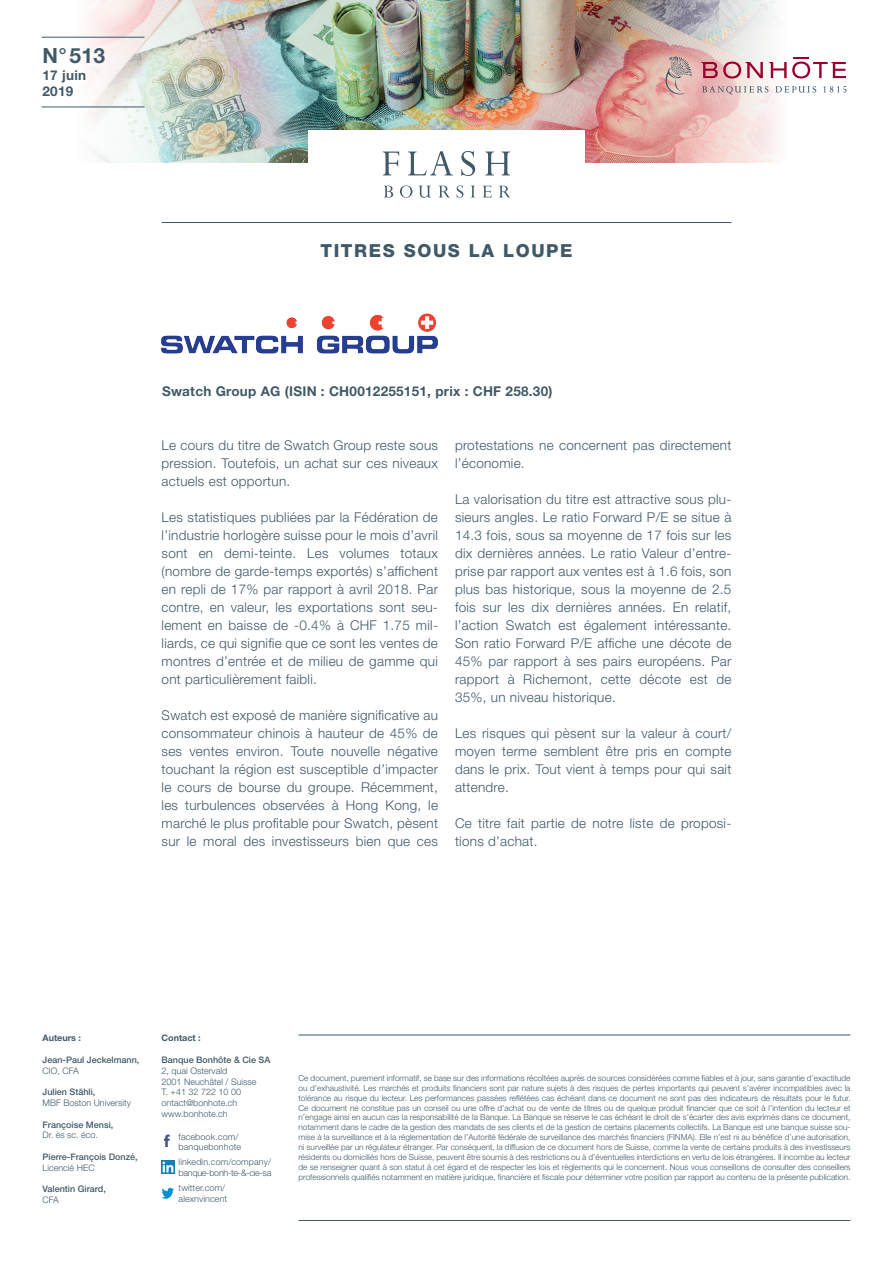
<style>
.page{position:relative;width:893px;height:1263px;background:#fff}
.page>*{position:absolute;margin:0;border:0;box-sizing:border-box;transform-origin:0 0}
.t1{font:700 21px "Helvetica Neue LT Std";color:#405968}
.t2{font:800 18px "Helvetica Neue LT Std";letter-spacing:.09em;color:#405968}
.t3{font:300 13.5px/18px "Helvetica Neue LT Std";letter-spacing:.02em;color:#405968;text-align:justify}
.t4{font:700 13.5px/16.2px "Helvetica Neue LT Std";letter-spacing:.02em;color:#405968}
.t5{font:300 9px/10.8px "Helvetica Neue LT Std";color:#405968}
.t6{font:500 9px "Helvetica Neue LT Std";color:#405968}
.t7{font:700 9px "Helvetica Neue LT Std";color:#405968}
.t8{font:300 8.25px/9.9px "Helvetica Neue LT Std";color:#405968;text-align:justify}
</style>
<div class="page">
<hr style="left:298px;top:1035px;width:552px;height:1px;background:#405968">
<hr style="left:298px;top:1220px;width:552px;height:1px;background:#405968">
<hr style="left:162px;top:222px;width:569px;height:1px;background:#405968">
<svg style="left:164px;top:1134px;width:6px;height:13px"></svg>
<svg style="left:162px;top:1188px;width:12px;height:11px"></svg>
<svg style="left:161px;top:1161px;width:13px;height:13px"></svg>
<img style="left:162px;top:313px;width:276px;height:40px">
<img style="left:334px;top:0;width:146px;height:130px">
<img style="left:41px;top:0;width:293px;height:163px">
<hr style="left:42px;top:107px;width:103px;height:1px;background:#405968">
<hr style="left:42px;top:37px;width:103px;height:1px;background:#405968">
<div style="left:308px;top:131px;width:277px;height:36px;background:#fff"></div>
<svg style="left:383px;top:152px;width:16px;height:23px"></svg>
<svg style="left:408px;top:151px;width:45px;height:24px"></svg>
<svg style="left:461px;top:151px;width:14px;height:25px"></svg>
<svg style="left:485px;top:164px;width:25px;height:11px"></svg>
<svg style="left:384px;top:186px;width:9px;height:11px"></svg>
<svg style="left:400px;top:185px;width:12px;height:13px"></svg>
<svg style="left:419px;top:186px;width:12px;height:12px"></svg>
<svg style="left:439px;top:186px;width:10px;height:11px"></svg>
<svg style="left:457px;top:185px;width:6px;height:13px"></svg>
<svg style="left:471px;top:186px;width:4px;height:11px"></svg>
<svg style="left:483px;top:186px;width:9px;height:11px"></svg>
<svg style="left:499px;top:186px;width:11px;height:11px"></svg>
<img style="left:480px;top:0;width:367px;height:164px">
<svg style="left:662px;top:57px;width:30px;height:39px"></svg>
<svg style="left:701px;top:58px;width:145px;height:21px"></svg>
<svg style="left:702px;top:86px;width:66px;height:8px"></svg>
<svg style="left:775px;top:86px;width:41px;height:7px"></svg>
<svg style="left:823px;top:86px;width:23px;height:7px"></svg>
<h1 class="t1" style="left:43px;top:43px;width:64px">N°513</h1>
<h3 class="t4" style="left:43px;top:66px;width:45px">17 juin<br>2019</h3>
<h2 class="t2" style="left:320px;top:240px;width:254px">TITRES SOUS LA LOUPE</h2>
<h3 class="t4" style="left:162px;top:383px;width:392px">Swatch Group AG (ISIN : CH0012255151, prix : CHF 258.30)</h3>
<h3 class="t3" style="left:162px;top:436px;width:278px">Le cours du titre de Swatch Group reste sous pression. Toutefois, un achat sur ces niveaux actuels est opportun.</h3>
<p class="t3" style="left:162px;top:508px;width:278px">Les statistiques publiées par la Fédération de l’industrie horlogère suisse pour le mois d’avril sont en demi-teinte. Les volumes totaux (nombre de garde-temps exportés) s’affichent en repli de 17% par rapport à avril 2018. Par contre, en valeur, les exportations sont seu&shy;lement en baisse de -0.4% à CHF 1.75 mil&shy;liards, ce qui signifie que ce sont les ventes de montres d’entrée et de milieu de gamme qui ont particulièrement faibli.</p>
<p class="t3" style="left:162px;top:706px;width:278px">Swatch est exposé de manière significative au consommateur chinois à hauteur de 45% de ses ventes environ. Toute nouvelle négative touchant la région est susceptible d’impacter le cours de bourse du groupe. Récemment, les turbulences observées à Hong Kong, le marché le plus profitable pour Swatch, pèsent sur le moral des investisseurs bien que ces</p>
<h3 class="t3" style="left:455px;top:436px;width:278px">protestations ne concernent pas directement l’économie.</h3>
<p class="t3" style="left:455px;top:490px;width:278px">La valorisation du titre est attractive sous plu&shy;sieurs angles. Le ratio Forward P/E se situe à 14.3 fois, sous sa moyenne de 17 fois sur les dix dernières années. Le ratio Valeur d’entre&shy;prise par rapport aux ventes est à 1.6 fois, son plus bas historique, sous la moyenne de 2.5 fois sur les dix dernières années. En relatif, l’action Swatch est également intéressante.<br>Son ratio Forward P/E affiche une décote de 45% par rapport à ses pairs européens. Par rapport à Richemont, cette décote est de 35%, un niveau historique.</p>
<h3 class="t3" style="left:455px;top:724px;width:278px">Les risques qui pèsent sur la valeur à court/ moyen terme semblent être pris en compte dans le prix. Tout vient à temps pour qui sait attendre.</h3>
<h3 class="t3" style="left:455px;top:814px;width:278px">Ce titre fait partie de notre liste de proposi&shy;tions d’achat.</h3>
<p class="t7" style="left:43px;top:1033px;width:40px">Auteurs :</p>
<p class="t6" style="left:43px;top:1054px;width:98px">Jean-Paul Jeckelmann,</p>
<p class="t5" style="left:43px;top:1065px;width:38px">CIO, CFA</p>
<p class="t6" style="left:43px;top:1087px;width:54px">Julien Stähli,</p>
<p class="t5" style="left:43px;top:1097px;width:90px">MBF Boston University</p>
<p class="t6" style="left:43px;top:1119px;width:72px">Françoise Mensi,</p>
<p class="t5" style="left:43px;top:1129px;width:57px">Dr. ès sc. éco.</p>
<p class="t6" style="left:43px;top:1151px;width:97px">Pierre-François Donzé,</p>
<p class="t5" style="left:43px;top:1162px;width:54px">Licencié HEC</p>
<p class="t6" style="left:43px;top:1183px;width:65px">Valentin Girard,</p>
<p class="t5" style="left:43px;top:1194px;width:18px">CFA</p>
<p class="t7" style="left:162px;top:1033px;width:41px">Contact :</p>
<p class="t6" style="left:162px;top:1054px;width:110px">Banque Bonhôte &amp; Cie SA</p>
<p class="t5" style="left:162px;top:1065px;width:97px">2, quai Ostervald<br>2001 Neuchâtel / Suisse<br>T. +41 32 722 10 00 ontact@bonhote.ch www.bonhote.ch</p>
<p class="t5" style="left:179px;top:1131px;width:64px">facebook.com/ banquebonhote</p>
<p class="t5" style="left:179px;top:1157px;width:94px">linkedin.com/company/ banque-bonh-te-&amp;-cie-sa</p>
<p class="t5" style="left:179px;top:1182px;width:50px">twitter.com/ alexnvincent</p>
<p class="t8" style="left:298px;top:1073px;width:554px">Ce document, purement informatif, se base sur des informations récoltées auprès de sources considérées comme fiables et à jour, sans garantie d’exactitude ou d’exhaustivité. Les marchés et produits financiers sont par nature sujets à des risques de pertes importants qui peuvent s’avérer incompatibles avec la tolérance au risque du lecteur. Les performances passées reflétées cas échéant dans ce document ne sont pas des indicateurs de résultats pour le futur.<br>Ce document ne constitue pas un conseil ou une offre d’achat ou de vente de titres ou de quelque produit financier que ce soit à l’intention du lecteur et n’engage ainsi en aucun cas la responsabilité de la Banque. La Banque se réserve le cas échéant le droit de s’écarter des avis exprimés dans ce document, notamment dans le cadre de la gestion des mandats de ses clients et de la gestion de certains placements collectifs. La Banque est une banque suisse sou&shy;mise à la surveillance et à la réglementation de l’Autorité fédérale de surveillance des marchés financiers (FINMA). Elle n’est ni au bénéfice d’une autorisation, ni surveillée par un régulateur étranger. Par conséquent, la diffusion de ce document hors de Suisse, comme la vente de certains produits à des investisseurs résidents ou domiciliés hors de Suisse, peuvent être soumis à des restrictions ou à d’éventuelles interdictions en vertu de lois étrangères. Il incombe au lecteur de se renseigner quant à son statut à cet égard et de respecter les lois et règlements qui le concernent. Nous vous conseillons de consulter des conseillers professionnels qualifiés notamment en matière juridique, financière et fiscale pour déterminer votre position par rapport au contenu de la présente publication.</p>
</div>
